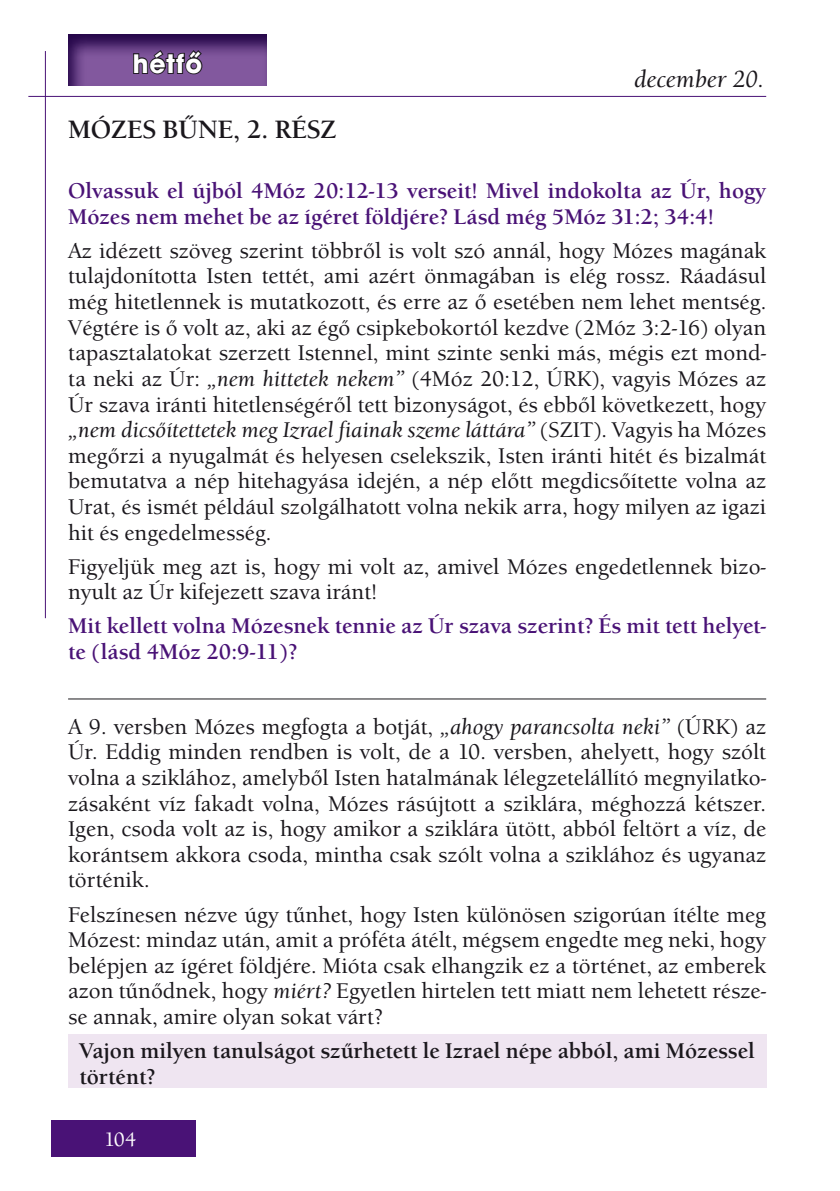
<style>
.page{position:relative;width:840px;height:1191px;background:#fff}
.page>*{position:absolute;margin:0;border:0;box-sizing:border-box;transform-origin:0 0}
.t1{font:700 28px "Avant Gar Got Itc TEE";letter-spacing:.04em;color:#fff}
.t2{font:700 26px "Berkeley Old Sty Itc TEE";color:#1a171c}
.t3{font:italic 500 24px "Berkeley Old Sty Itc TEE";color:#1a171c}
.t4{font:500 22px/25.6px "Berkeley Old Sty Itc TEE";color:#1a171c;text-align:justify}
.t5{font:700 22px/25.6px "Berkeley Old Sty Itc TEE";color:#491276}
.t6{font:700 22px/25.6px "Berkeley Old Sty Itc TEE";color:#1a171c}
.t7{font:500 20px "Berkeley Old Sty Itc TEE";color:#fff}
.s1{font-style:italic}
</style>
<div class="page">
<div style="left:51px;top:1120px;width:145px;height:37px;background:#491276"></div>
<hr style="left:28px;top:96px;width:737px;height:1px;background:#491276">
<hr style="left:45px;top:51px;width:1px;height:567px;background:#491276">
<svg style="left:68px;top:34px;width:199px;height:52px;background:#653f84"></svg>
<svg style="left:132px;top:49px;width:72px;height:27px;background:#543a66"></svg>
<div style="left:68px;top:1034px;width:697px;height:53px;background:#efe5f1"></div>
<hr style="left:68px;top:698px;width:697px;height:1px;background:#1a171c">
<p class="t1" style="left:133px;top:46px;width:71px">hétfő</p>
<p class="t3" style="left:633px;top:65px;width:132px">december 20.</p>
<p class="t2" style="left:68px;top:115px;width:223px">MÓZES BŰNE, 2. rész</p>
<p class="t5" style="left:68px;top:178px;width:699px">Olvassuk el újból 4Móz 20:12-13 verseit! Mivel indokolta az Úr, hogy<br>Mózes nem mehet be az ígéret földjére? Lásd még 5Móz 31:2; 34:4!</p>
<p class="t4" style="left:68px;top:238px;width:699px">Az idézett szöveg szerint többről is volt szó annál, hogy Mózes magának tulajdonította Isten tettét, ami azért önmagában is elég rossz. Ráadásul még hitetlennek is mutatkozott, és erre az ő esetében nem lehet mentség.<br>Végtére is ő volt az, aki az égő csipkebokortól kezdve (2Móz 3:2-16) olyan tapasztalatokat szerzett Istennel, mint szinte senki más, mégis ezt mond&shy;ta neki az Úr: <span class="s1">„nem hittetek nekem”</span> (4Móz 20:12, ÚRK), vagyis Mózes az Úr szava iránti hitetlenségéről tett bizonyságot, és ebből következett, hogy <span class="s1">„nem dicsőítettetek meg Izrael fiainak szeme láttára”</span> (SZIT). Vagyis ha Mózes megőrzi a nyugalmát és helyesen cselekszik, Isten iránti hitét és bizalmát bemutatva a nép hitehagyása idején, a nép előtt megdicsőítette volna az Urat, és ismét például szolgálhatott volna nekik arra, hogy milyen az igazi hit és engedelmesség.</p>
<p class="t4" style="left:68px;top:554px;width:699px">Figyeljük meg azt is, hogy mi volt az, amivel Mózes engedetlennek bizo&shy;nyult az Úr kifejezett szava iránt!</p>
<p class="t5" style="left:68px;top:613px;width:699px">Mit kellett volna Mózesnek tennie az Úr szava szerint? És mit tett helyet&shy;te (lásd 4Móz 20:9-11)?</p>
<p class="t4" style="left:68px;top:713px;width:699px">A 9. versben Mózes megfogta a botját, <span class="s1">„ahogy parancsolta neki”</span> (ÚRK) az Úr. Eddig minden rendben is volt, de a 10. versben, ahelyett, hogy szólt volna a sziklához, amelyből Isten hatalmának lélegzetelállító megnyilatko&shy;zásaként víz fakadt volna, Mózes rásújtott a sziklára, méghozzá kétszer.<br>Igen, csoda volt az is, hogy amikor a sziklára ütött, abból feltört a víz, de korántsem akkora csoda, mintha csak szólt volna a sziklához és ugyanaz történik.</p>
<p class="t4" style="left:68px;top:901px;width:699px">Felszínesen nézve úgy tűnhet, hogy Isten különösen szigorúan ítélte meg Mózest: mindaz után, amit a próféta átélt, mégsem engedte meg neki, hogy belépjen az ígéret földjére. Mióta csak elhangzik ez a történet, az emberek azon tűnődnek, hogy <span class="s1">miért?</span> Egyetlen hirtelen tett miatt nem lehetett része&shy;se annak, amire olyan sokat várt?</p>
<p class="t6" style="left:79px;top:1038px;width:676px">Vajon milyen tanulságot szűrhetett le Izrael népe abból, ami Mózessel történt?</p>
<p class="t7" style="left:104px;top:1128px;width:34px">104</p>
</div>
